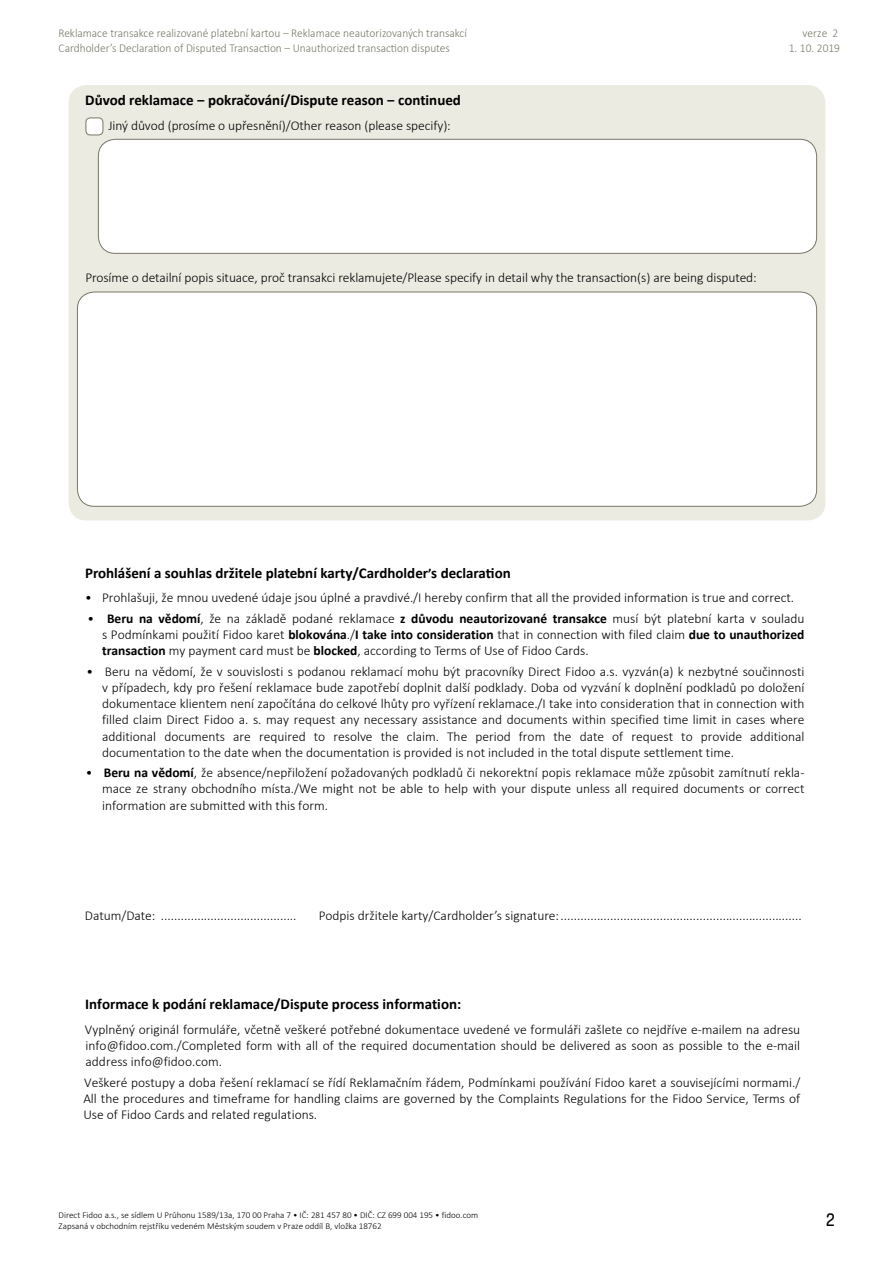
<style>
.page{position:relative;width:893px;height:1263px;background:#fff}
.page>*{position:absolute;margin:0;border:0;box-sizing:border-box;transform-origin:0 0}
.t1{font:600 18px "Direct Yummo";color:#000}
.t2{font:700 15px "Calibri";color:#000}
.t3{font:300 13.5px/16.2px "Calibri";color:#000;text-align:justify}
.t4{font:300 12px/14.4px "Calibri";color:#787768;scale:.95 1}
.t5{font:300 9px/10.8px "Calibri";color:#000}
.s1{font-size:13.5px}
.s2{font-weight:700}
</style>
<div class="page">
<div style="left:69px;top:85px;width:756px;height:435px;background:#ecebe2;border-radius:18px"></div>
<div style="left:98px;top:139px;width:719px;height:114px;background:#fff;border-radius:17px"></div>
<div style="left:98px;top:139px;width:719px;height:115px;border:1px solid #787768;border-radius:17px"></div>
<div style="left:77px;top:292px;width:740px;height:214px;background:#fff;border-radius:17px"></div>
<div style="left:77px;top:292px;width:740px;height:215px;border:1px solid #787768;border-radius:17px"></div>
<div style="left:86px;top:118px;width:17px;height:17px;background:#fff;border-radius:4px"></div>
<div style="left:86px;top:118px;width:17px;height:17px;border:1px solid #787768;border-radius:4px"></div>
<p class="t4" style="left:59px;top:26px;width:431px">Reklamace transakce realizované platební kartou – Reklamace neautorizovaných transakcí<br>Cardholder’s Declaration of Disputed Transaction – Unauthorized transaction disputes</p>
<p class="t2" style="left:85px;top:89px;width:377px">Důvod reklamace ‒ pokračování/Dispute reason ‒ continued</p>
<p class="t3" style="left:108px;top:117px;width:344px">Jiný důvod (prosíme o upřesnění)/Other reason (please specify):</p>
<p class="t4" style="left:803px;top:26px;width:39px">verze 2</p>
<p class="t4" style="left:789px;top:40px;width:55px">1. 10. 2019</p>
<p class="t3" style="left:85px;top:270px;width:673px">Prosíme o detailní popis situace, proč transakci reklamujete/Please specify in detail why the transaction(s) are being disputed:</p>
<p class="t2" style="left:85px;top:562px;width:427px">Prohlášení a souhlas držitele platební karty/Cardholder<span class="s1">’</span>s declaration</p>
<p class="t3" style="left:85px;top:590px;width:711px">• Prohlašuji, že mnou uvedené údaje jsou úplné a pravdivé./I hereby confirm that all the provided information is true and correct.</p>
<p class="t3" style="left:102px;top:610px;width:704px;text-indent:-15px">• <span class="s2">Beru na vědomí</span>, že na základě podané reklamace <span class="s2">z důvodu neautorizované transakce</span> musí být platební karta v souladu s Podmínkami použití Fidoo karet <span class="s2">blokována</span>./<span class="s2">I take into consideration</span> that in connection with filed claim <span class="s2">due to unauthorized transaction</span> my payment card must be <span class="s2">blocked</span>, according to Terms of Use of Fidoo Cards.</p>
<p class="t3" style="left:102px;top:663px;width:704px;text-indent:-16px">• Beru na vědomí, že v souvislosti s podanou reklamací mohu být pracovníky Direct Fidoo a.s. vyzván(a) k nezbytné součinnosti v případech, kdy pro řešení reklamace bude zapotřebí doplnit další podklady. Doba od vyzvání k doplnění podkladů po doložení dokumentace klientem není započítána do celkové lhůty pro vyřízení reklamace./I take into consideration that in connection with filled claim Direct Fidoo a. s. may request any necessary assistance and documents within specified time limit in cases where additional documents are required to resolve the claim. The period from the date of request to provide additional documentation to the date when the documentation is provided is not included in the total dispute settlement time.</p>
<p class="t3" style="left:102px;top:764px;width:704px;text-indent:-16px">• <span class="s2">Beru na vědomí</span>, že absence/nepřiložení požadovaných podkladů či nekorektní popis reklamace může způsobit zamítnutí rekla&shy;mace ze strany obchodního místa./We might not be able to help with your dispute unless all required documents or correct information are submitted with this form.</p>
<p class="t3" style="left:85px;top:907px;width:213px">Datum/Date: .........................................</p>
<p class="t3" style="left:319px;top:907px;width:484px">Podpis držitele karty/Cardholder’s signature:.........................................................................</p>
<p class="t2" style="left:85px;top:994px;width:378px">Informace k podání reklamace/Dispute process information:</p>
<p class="t3" style="left:85px;top:1021px;width:717px">Vyplněný originál formuláře, včetně veškeré potřebné dokumentace uvedené ve formuláři zašlete co nejdříve e-mailem na adresu info@fidoo.com./Completed form with all of the required documentation should be delivered as soon as possible to the e-mail address info@fidoo.com.</p>
<p class="t3" style="left:83px;top:1074px;width:718px">Veškeré postupy a doba řešení reklamací se řídí Reklamačním řádem, Podmínkami používání Fidoo karet a souvisejícími normami./ All the procedures and timeframe for handling claims are governed by the Complaints Regulations for the Fidoo Service, Terms of Use of Fidoo Cards and related regulations.</p>
<p class="t5" style="left:59px;top:1210px;width:421px">Direct Fidoo a.s., se sídlem U Průhonu 1589/13a, 170 00 Praha 7 • IČ: 281 457 80 • DIČ: CZ 699 004 195 • fidoo.com<br>Zapsaná v obchodním rejstříku vedeném Městským soudem v Praze oddíl B, vložka 18762</p>
<h1 class="t1" style="left:826px;top:1210px;width:11px">2</h1>
</div>
